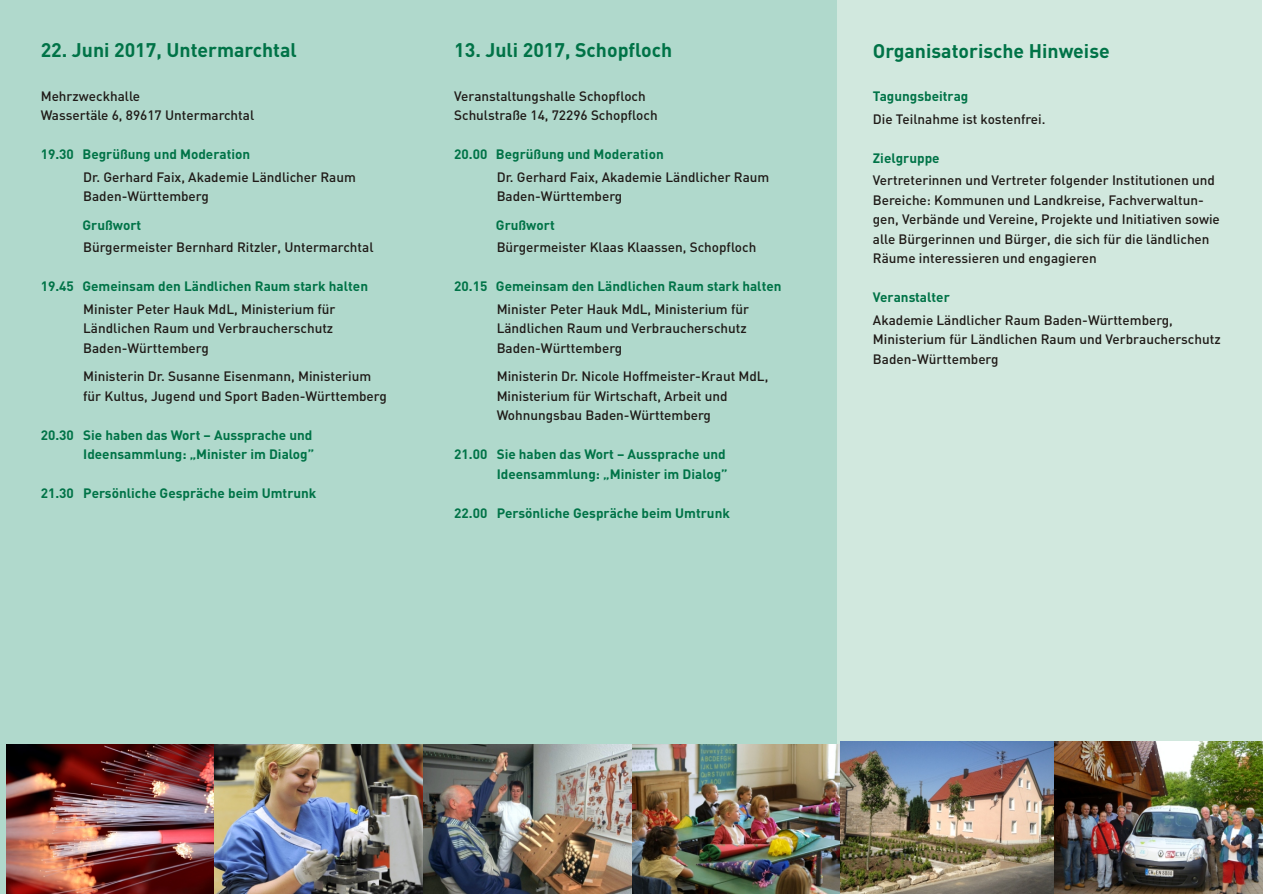
<style>
.page{position:relative;width:1263px;height:894px;background:#fff}
.page>*{position:absolute;margin:0;border:0;box-sizing:border-box;transform-origin:0 0}
.t1{font:700 19.5px "DIN";color:#007347}
.t2{font:500 13.5px/19.5px "DIN";color:#1f1a17}
.t3{font:700 13.5px/19.5px "DIN";color:#007347;text-align:right}
</style>
<div class="page">
<div style="left:418px;top:0;width:420px;height:894px;background:#b0d9cc"></div>
<div style="left:838px;top:0;width:424px;height:894px;background:#d1e8de"></div>
<div style="left:0;top:0;width:419px;height:894px;background:#b0d9cc"></div>
<img style="left:7px;top:744px;width:833px;height:150px">
<img style="left:840px;top:742px;width:423px;height:152px">
<h1 class="t1" style="left:41px;top:43px;width:258px">22. Juni 2017, Untermarchtal</h1>
<p class="t2" style="left:41px;top:88px;width:215px">Mehrzweckhalle<br>Wassertäle 6, 89617 Untermarchtal</p>
<h1 class="t1" style="left:454px;top:43px;width:220px">13. Juli 2017, Schopfloch</h1>
<p class="t2" style="left:454px;top:87px;width:205px">Veranstaltungshalle Schopfloch<br>Schulstraße 14, 72296 Schopfloch</p>
<h1 class="t1" style="left:873px;top:44px;width:238px">Organisatorische Hinweise</h1>
<p class="t3" style="left:873px;top:88px;width:97px">Tagungsbeitrag</p>
<p class="t2" style="left:873px;top:110px;width:174px">Die Teilnahme ist kostenfrei.</p>
<p class="t3" style="left:41px;top:146px;width:211px">19.30 Begrüßung und Moderation</p>
<p class="t3" style="left:454px;top:146px;width:211px">20.00 Begrüßung und Moderation</p>
<p class="t3" style="left:873px;top:149px;width:68px">Zielgruppe</p>
<p class="t2" style="left:83px;top:169px;width:274px">Dr. Gerhard Faix, Akademie Ländlicher Raum<br>Baden-Württemberg</p>
<p class="t2" style="left:83px;top:239px;width:292px">Bürgermeister Bernhard Ritzler, Untermarchtal</p>
<p class="t3" style="left:82px;top:217px;width:60px">Grußwort</p>
<p class="t2" style="left:497px;top:168px;width:274px">Dr. Gerhard Faix, Akademie Ländlicher Raum<br>Baden-Württemberg</p>
<p class="t2" style="left:497px;top:239px;width:261px">Bürgermeister Klaas Klaassen, Schopfloch</p>
<p class="t3" style="left:496px;top:216px;width:60px">Grußwort</p>
<p class="t2" style="left:873px;top:172px;width:348px">Vertreterinnen und Vertreter folgender Institutionen und Bereiche: Kommunen und Landkreise, Fachverwaltun&shy;gen, Verbände und Vereine, Projekte und Initiativen sowie alle Bürgerinnen und Bürger, die sich für die ländlichen Räume interessieren und engagieren</p>
<p class="t3" style="left:41px;top:278px;width:329px">19.45 Gemeinsam den Ländlichen Raum stark halten</p>
<p class="t2" style="left:83px;top:301px;width:254px">Minister Peter Hauk MdL, Ministerium für<br>Ländlichen Raum und Verbraucherschutz<br>Baden-Württemberg</p>
<p class="t2" style="left:83px;top:368px;width:305px">Ministerin Dr. Susanne Eisenmann, Ministerium für Kultus, Jugend und Sport Baden-Württemberg</p>
<p class="t3" style="left:454px;top:278px;width:329px">20.15 Gemeinsam den Ländlichen Raum stark halten</p>
<p class="t2" style="left:497px;top:300px;width:254px">Minister Peter Hauk MdL, Ministerium für<br>Ländlichen Raum und Verbraucherschutz<br>Baden-Württemberg</p>
<p class="t2" style="left:497px;top:368px;width:273px">Ministerin Dr. Nicole Hoffmeister-Kraut MdL,<br>Ministerium für Wirtschaft, Arbeit und<br>Wohnungsbau Baden-Württemberg</p>
<p class="t3" style="left:873px;top:289px;width:78px">Veranstalter</p>
<p class="t2" style="left:873px;top:311px;width:349px">Akademie Ländlicher Raum Baden-Württemberg,<br>Ministerium für Ländlichen Raum und Verbraucherschutz<br>Baden-Württemberg</p>
<p class="t3" style="left:41px;top:427px;width:275px">20.30 Sie haben das Wort – Aussprache und<br>Ideensammlung: „Minister im Dialog”</p>
<p class="t3" style="left:41px;top:485px;width:277px">21.30 Persönliche Gespräche beim Umtrunk</p>
<p class="t3" style="left:454px;top:446px;width:275px">21.00 Sie haben das Wort – Aussprache und<br>Ideensammlung: „Minister im Dialog”</p>
<p class="t3" style="left:454px;top:504px;width:277px">22.00 Persönliche Gespräche beim Umtrunk</p>
</div>
